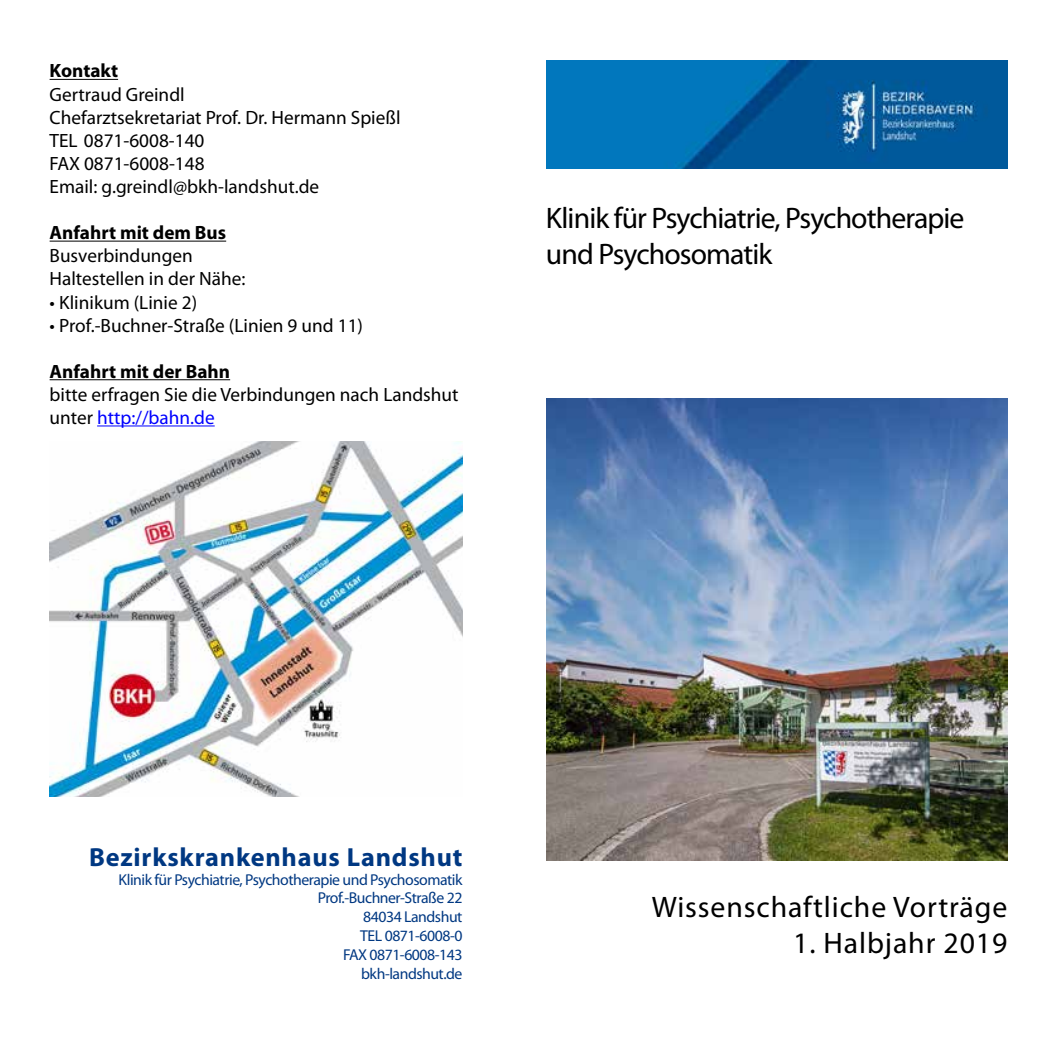
<style>
.page{position:relative;width:1042px;height:1042px;background:#fff}
.page>*{position:absolute;margin:0;border:0;box-sizing:border-box;transform-origin:0 0}
.t1{font:29.75px/35.7px "Myriad Pro";letter-spacing:-.03em;color:#000}
.t2{font:29.75px "Myriad Pro";letter-spacing:.03em;color:#000}
.t3{font:700 26.25px "Myriad Pro";letter-spacing:.03em;color:#003882}
.t4{font:19.25px/23.1px "Myriad Pro";color:#000}
.t5{font:700 19.25px "Myriad Pro";color:#000}
.t6{font:15.75px/18.9px "Myriad Pro";letter-spacing:-.03em;color:#003882;text-align:right}
.s1{color:#00f}
</style>
<div class="page">
<hr style="left:50px;top:79px;width:68px;height:1px;background:#000">
<hr style="left:50px;top:241px;width:176px;height:1px;background:#000">
<hr style="left:50px;top:379px;width:180px;height:1px;background:#000">
<hr style="left:97px;top:425px;width:118px;height:1px;background:#00f">
<img style="left:546px;top:399px;width:461px;height:461px">
<img style="left:546px;top:61px;width:461px;height:107px">
<img style="left:50px;top:441px;width:412px;height:355px">
<svg style="left:87px;top:780px;width:375px;height:17px"></svg>
<p class="t5" style="left:50px;top:58px;width:70px">Kontakt</p>
<p class="t4" style="left:50px;top:82px;width:352px">Gertraud Greindl<br>Chefarztsekretariat Prof. Dr. Hermann Spießl<br>TEL 0871-6008-140<br>FAX 0871-6008-148<br>Email: g.greindl@bkh-landshut.de</p>
<p class="t5" style="left:50px;top:220px;width:178px">Anfahrt mit dem Bus</p>
<p class="t4" style="left:50px;top:244px;width:197px">Busverbindungen<br>Haltestellen in der Nähe:</p>
<p class="t4" style="left:50px;top:290px;width:149px">• Klinikum (Linie 2)</p>
<p class="t4" style="left:50px;top:313px;width:315px">• Prof.-Buchner-Straße (Linien 9 und 11)</p>
<p class="t5" style="left:50px;top:359px;width:182px">Anfahrt mit der Bahn</p>
<p class="t4" style="left:50px;top:383px;width:410px">bitte erfragen Sie die Verbindungen nach Landshut unter <span class="s1">http://bahn.de</span></p>
<h1 class="t1" style="left:546px;top:200px;width:420px">Klinik für Psychiatrie, Psychotherapie und Psychosomatik</h1>
<h2 class="t3" style="left:89px;top:839px;width:375px">Bezirkskrankenhaus Landshut</h2>
<p class="t6" style="left:119px;top:869px;width:345px">Klinik für Psychiatrie, Psychotherapie und Psychosomatik<br>Prof.-Buchner-Straße 22<br>84034 Landshut<br>TEL 0871-6008-0<br>FAX 0871-6008-143<br>bkh-landshut.de</p>
<h1 class="t2" style="left:652px;top:888px;width:357px">Wissenschaftliche Vorträge</h1>
<h1 class="t2" style="left:793px;top:924px;width:215px">1. Halbjahr 2019</h1>
</div>
